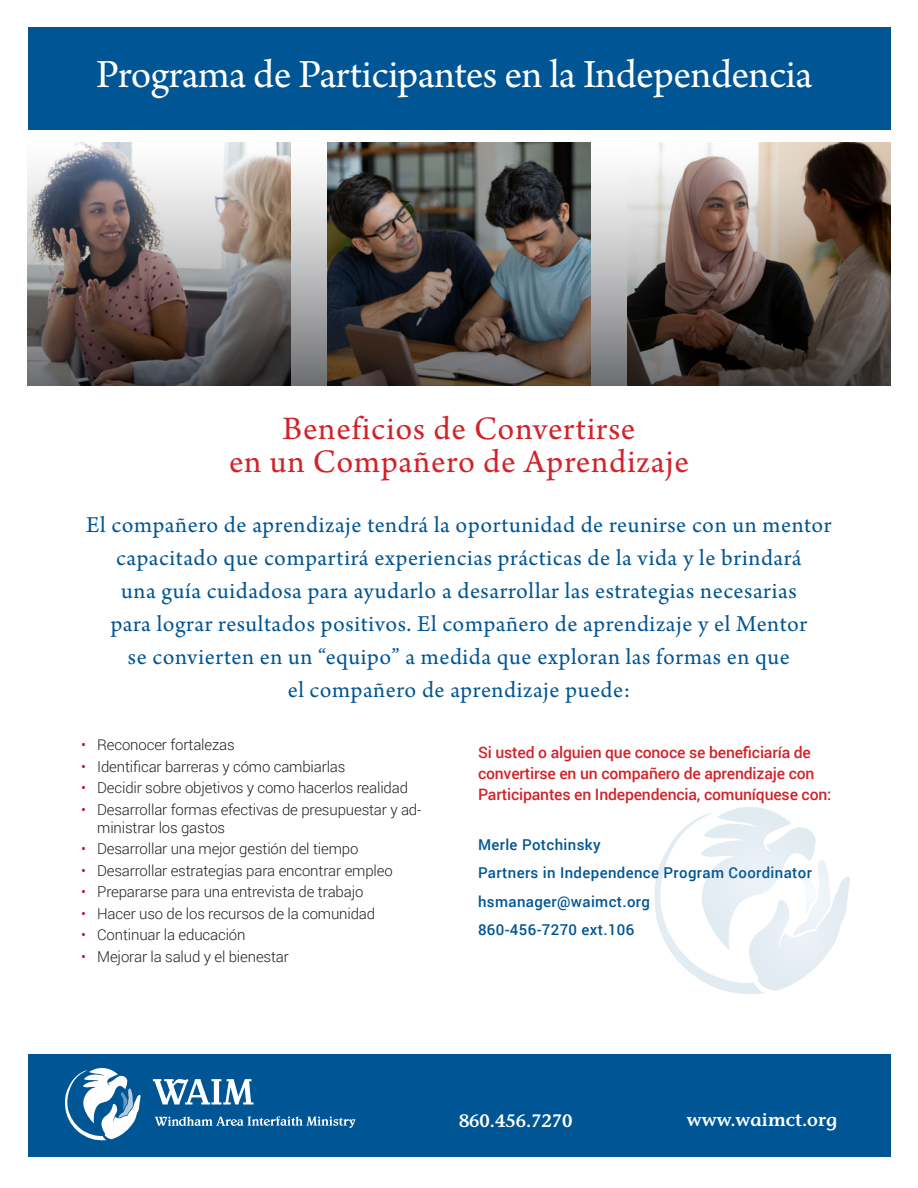
<style>
.page{position:relative;width:918px;height:1188px;background:#fff}
.page>*{position:absolute;margin:0;border:0;box-sizing:border-box;transform-origin:0 0}
.subhead_top{font:42px "Arno Pro";letter-spacing:-.015em;color:#fff}
.subhead_top-2{font:34.5px/33px "Arno Pro";letter-spacing:.025em;color:#d1232a;text-align:center}
.subhead_top-3{font:24px/33px "Arno Pro";letter-spacing:.025em;color:#005594;text-align:center}
.t1{font:600 18px "Stone Informal";color:#fff}
.TEXT{font:500 15.75px/21px "Roboto";letter-spacing:-.01em;color:#d1232a}
.bullets{font:300 15px/18px "Roboto";letter-spacing:-.01em;color:#231f20}
.subhead_top-4{font:500 15px "Roboto";letter-spacing:.025em;color:#005594}
.s1{color:#c03}
</style>
<div class="page">
<div style="left:27px;top:143px;width:864px;height:243px;background:linear-gradient(to bottom,#fff,#717174)"></div>
<img style="left:327px;top:143px;width:264px;height:243px">
<div style="left:28px;top:27px;width:863px;height:103px;background:#005594"></div>
<div style="left:28px;top:1054px;width:863px;height:103px;background:#005594"></div>
<svg style="left:153px;top:1079px;width:100px;height:25px"></svg>
<svg style="left:65px;top:1068px;width:76px;height:73px"></svg>
<svg style="left:155px;top:1116px;width:201px;height:12px"></svg>
<img style="left:27px;top:143px;width:263px;height:243px">
<img style="left:628px;top:143px;width:263px;height:243px">
<svg style="left:654px;top:807px;width:196px;height:187px"></svg>
<p class="subhead_top" style="left:96px;top:50px;width:718px">Programa de Participantes en la Independencia</p>
<p class="subhead_top-2" style="left:229px;top:414px;width:461px">Beneficios de Convertirse<br>en un Compañero de Aprendizaje</p>
<p class="subhead_top-3" style="left:86px;top:509px;width:747px">El compañero de aprendizaje tendrá la oportunidad de reunirse con un mentor capacitado que compartirá experiencias prácticas de la vida y le brindará<br>una guía cuidadosa para ayudarlo a desarrollar las estrategias necesarias<br>para lograr resultados positivos. El compañero de aprendizaje y el Mentor<br>se convierten en un “equipo” a medida que exploran las formas en que<br>el compañero de aprendizaje puede:</p>
<p class="bullets" style="left:81px;top:735px;width:155px"><span class="s1">•</span> Reconocer fortalezas</p>
<p class="bullets" style="left:81px;top:757px;width:266px"><span class="s1">•</span> Identificar barreras y cómo cambiarlas</p>
<p class="bullets" style="left:81px;top:778px;width:329px"><span class="s1">•</span> Decidir sobre objetivos y como hacerlos realidad</p>
<p class="bullets" style="left:97px;top:800px;width:326px;text-indent:-16px"><span class="s1">•</span> Desarrollar formas efectivas de presupuestar y ad&shy;ministrar los gastos</p>
<p class="bullets" style="left:81px;top:839px;width:279px"><span class="s1">•</span> Desarrollar una mejor gestión del tiempo</p>
<p class="bullets" style="left:81px;top:861px;width:313px"><span class="s1">•</span> Desarrollar estrategias para encontrar empleo</p>
<p class="bullets" style="left:81px;top:882px;width:284px"><span class="s1">•</span> Prepararse para una entrevista de trabajo</p>
<p class="bullets" style="left:81px;top:904px;width:296px"><span class="s1">•</span> Hacer uso de los recursos de la comunidad</p>
<p class="bullets" style="left:81px;top:925px;width:166px"><span class="s1">•</span> Continuar la educación</p>
<p class="bullets" style="left:81px;top:947px;width:209px"><span class="s1">•</span> Mejorar la salud y el bienestar</p>
<p class="TEXT" style="left:478px;top:741px;width:355px">Si usted o alguien que conoce se beneficiaría de convertirse en un compañero de aprendizaje con<br>Participantes en Independencia, comuníquese con:</p>
<p class="subhead_top-4" style="left:478px;top:834px;width:124px">Merle Potchinsky</p>
<p class="subhead_top-4" style="left:478px;top:862px;width:335px">Partners in Independence Program Coordinator</p>
<p class="subhead_top-4" style="left:478px;top:891px;width:174px">hsmanager@waimct.org</p>
<p class="subhead_top-4" style="left:478px;top:919px;width:158px">860-456-7270 ext.106</p>
<p class="t1" style="left:459px;top:1109px;width:115px">860.456.7270</p>
<p class="t1" style="left:687px;top:1109px;width:152px">www.waimct.org</p>
</div>
